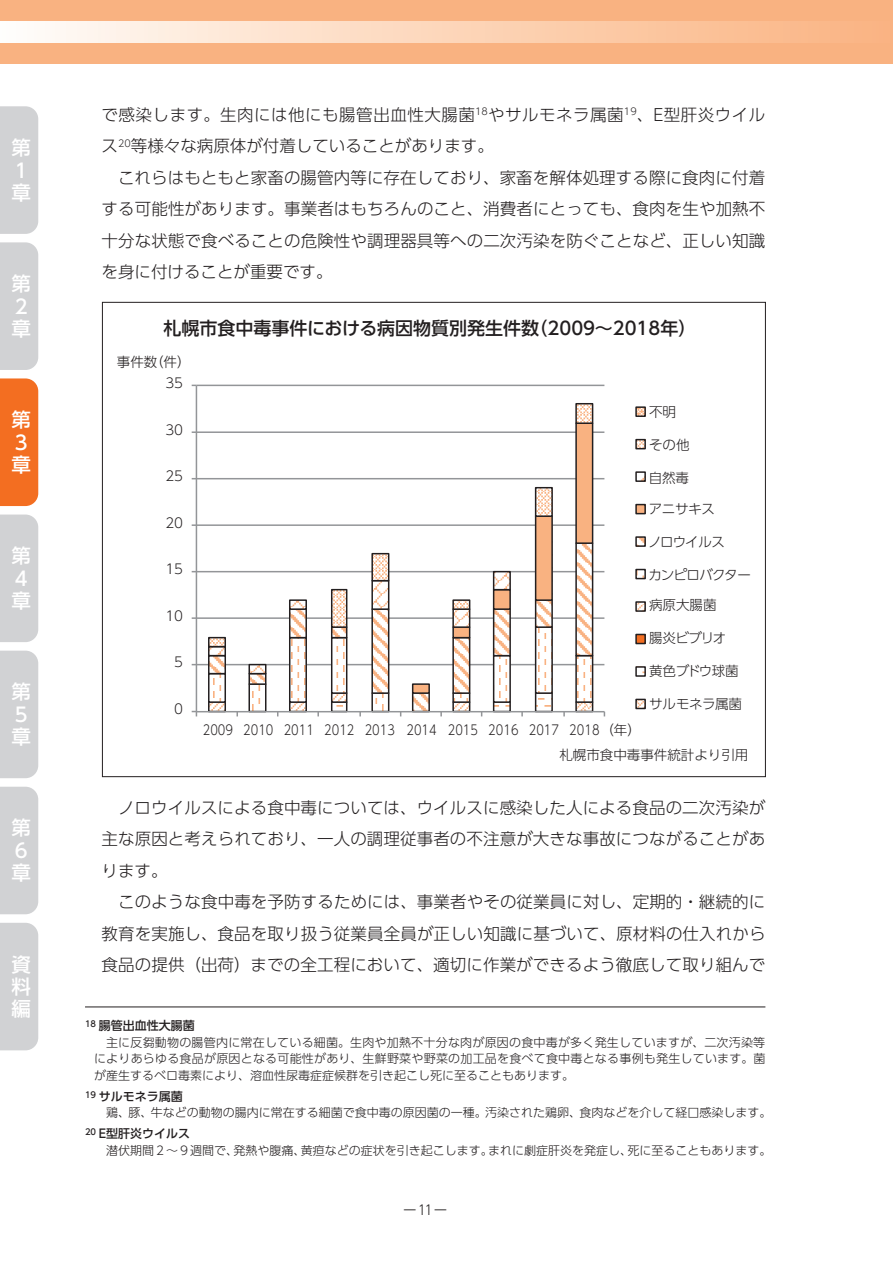
<style>
.page{position:relative;width:893px;height:1263px;background:#fff}
.page>*{position:absolute;margin:0;border:0;box-sizing:border-box;transform-origin:0 0}
.t1{font:500 19.5px/22.4px "UD Shin Go Pro";color:#fff}
.t2{font:500 18px "UD Shin Go Pro";color:#231f20}
.t3{font:300 16.5px/31.5px "UD Shin Go Pro";letter-spacing:.005em;color:#231f20}
.t4{font:300 13.5px "UD Shin Go Pro";color:#231f20}
.t5{font:300 13.5px "UD Shin Go Pro";color:#231f20;scale:.85 1}
.t6{font:300 13.5px "UD Shin Go Pro";letter-spacing:-.065em;color:#231f20}
.t7{font:300 13.5px "UD Shin Go Pro";letter-spacing:-.035em;color:#231f20}
.t8{font:300 12px/16.5px "UD Shin Go Pro";letter-spacing:.02em;color:#231f20}
.t9{font:300 12px/16.5px "UD Shin Go Pro";color:#231f20}
.s1{font-weight:500}
</style>
<div class="page">
<div style="left:0;top:0;width:893px;height:64px;background:#f9b281"></div>
<div style="left:0;top:106px;width:38px;height:128px;background:#d1d2d4"></div>
<div style="left:0;top:242px;width:38px;height:128px;background:#d1d2d4"></div>
<div style="left:0;top:378px;width:38px;height:128px;background:#f36e21"></div>
<div style="left:0;top:514px;width:38px;height:128px;background:#d1d2d4"></div>
<div style="left:0;top:651px;width:38px;height:127px;background:#d1d2d4"></div>
<div style="left:0;top:787px;width:38px;height:127px;background:#d1d2d4"></div>
<div style="left:0;top:21px;width:893px;height:22px;background:linear-gradient(to right,#fffcf8,#fab27f)"></div>
<svg style="left:892px;top:21px;width:1px;height:22px"></svg>
<hr style="left:85px;top:1007px;width:680px;height:1px;background:#231f20">
<hr style="left:196px;top:664px;width:408px;height:1px;background:#939598">
<hr style="left:196px;top:617px;width:408px;height:2px;background:#939598">
<hr style="left:196px;top:571px;width:408px;height:1px;background:#939598">
<hr style="left:196px;top:524px;width:408px;height:2px;background:#939598">
<hr style="left:196px;top:478px;width:408px;height:1px;background:#939598">
<hr style="left:196px;top:431px;width:408px;height:2px;background:#939598">
<hr style="left:196px;top:385px;width:408px;height:1px;background:#939598">
<svg style="left:207px;top:403px;width:387px;height:167px"></svg>
<hr style="left:196px;top:385px;width:1px;height:327px;background:#939598">
<hr style="left:196px;top:711px;width:408px;height:1px;background:#939598">
<svg style="left:192px;top:711px;width:5px;height:5px"></svg>
<svg style="left:207px;top:570px;width:387px;height:146px"></svg>
<svg style="left:637px;top:408px;width:7px;height:7px"></svg>
<div style="left:635px;top:406px;width:11px;height:11px;border:1px solid #231f20"></div>
<svg style="left:637px;top:441px;width:7px;height:6px"></svg>
<div style="left:635px;top:439px;width:11px;height:10px;border:1px solid #231f20"></div>
<div style="left:635px;top:471px;width:11px;height:11px;border:1px solid #231f20"></div>
<div style="left:636px;top:505px;width:9px;height:9px;background:#f9b281"></div>
<div style="left:635px;top:504px;width:11px;height:10px;border:1px solid #231f20"></div>
<svg style="left:637px;top:538px;width:7px;height:7px"></svg>
<div style="left:635px;top:536px;width:11px;height:11px;border:1px solid #231f20"></div>
<div style="left:635px;top:569px;width:11px;height:10px;border:1px solid #231f20"></div>
<svg style="left:637px;top:603px;width:7px;height:7px"></svg>
<div style="left:635px;top:601px;width:11px;height:11px;border:1px solid #231f20"></div>
<div style="left:636px;top:634px;width:9px;height:9px;background:#f36e21"></div>
<div style="left:635px;top:634px;width:11px;height:10px;border:1px solid #231f20"></div>
<div style="left:635px;top:666px;width:11px;height:11px;border:1px solid #231f20"></div>
<svg style="left:637px;top:701px;width:7px;height:6px"></svg>
<div style="left:635px;top:699px;width:11px;height:10px;border:1px solid #231f20"></div>
<div style="left:0;top:923px;width:38px;height:127px;background:#d1d2d4"></div>
<p class="t1" style="left:12px;top:136px;width:20px">第<br>1章</p>
<p class="t1" style="left:12px;top:272px;width:20px">第<br>2章</p>
<p class="t1" style="left:12px;top:408px;width:20px">第<br>3章</p>
<p class="t1" style="left:12px;top:544px;width:20px">第<br>4章</p>
<p class="t1" style="left:12px;top:680px;width:20px">第<br>5章</p>
<p class="t1" style="left:12px;top:816px;width:20px">第<br>6章</p>
<p class="t1" style="left:12px;top:952px;width:20px;text-align:justify">資料編</p>
<p class="t3" style="left:102px;top:98px;width:665px">で感染します。生肉には他にも腸管出血性大腸菌<sup>18</sup>やサルモネラ属菌<sup>19</sup>、E型肝炎ウイルス<sup>20</sup>等様々な病原体が付着していることがあります。<br>　これらはもともと家畜の腸管内等に存在しており、家畜を解体処理する際に食肉に付着する可能性があります。事業者はもちろんのこと、消費者にとっても、食肉を生や加熱不十分な状態で食べることの危険性や調理器具等への二次汚染を防ぐことなど、正しい知識を身に付けることが重要です。</p>
<p class="t2" style="left:164px;top:313px;width:534px">札幌市食中毒事件における病因物質別発生件数（2009～2018年）</p>
<p class="t4" style="left:117px;top:351px;width:75px">事件数（件）</p>
<p class="t4" style="left:165px;top:372px;width:19px">35</p>
<p class="t4" style="left:165px;top:419px;width:19px">30</p>
<p class="t4" style="left:165px;top:465px;width:19px">25</p>
<p class="t4" style="left:165px;top:512px;width:19px">20</p>
<p class="t4" style="left:165px;top:558px;width:19px">15</p>
<p class="t4" style="left:165px;top:605px;width:19px">10</p>
<p class="t4" style="left:174px;top:651px;width:10px">5</p>
<p class="t4" style="left:174px;top:698px;width:10px">0</p>
<p class="t5" style="left:203px;top:719px;width:517px">2009 2010 2011 2012 2013 2014 2015 2016 2017 2018（年）</p>
<p class="t4" style="left:649px;top:401px;width:28px">不明</p>
<p class="t4" style="left:649px;top:434px;width:42px">その他</p>
<p class="t4" style="left:649px;top:467px;width:42px">自然毒</p>
<p class="t4" style="left:649px;top:498px;width:68px">アニサキス</p>
<p class="t4" style="left:648px;top:531px;width:78px">ノロウイルス</p>
<p class="t6" style="left:648px;top:564px;width:104px">カンピロバクター</p>
<p class="t4" style="left:649px;top:594px;width:69px">病原大腸菌</p>
<p class="t4" style="left:649px;top:627px;width:79px">腸炎ビブリオ</p>
<p class="t7" style="left:649px;top:660px;width:91px">黄色ブドウ球菌</p>
<p class="t4" style="left:649px;top:693px;width:95px">サルモネラ属菌</p>
<p class="t4" style="left:559px;top:744px;width:190px">札幌市食中毒事件統計より引用</p>
<p class="t3" style="left:102px;top:791px;width:665px">　ノロウイルスによる食中毒については、ウイルスに感染した人による食品の二次汚染が主な原因と考えられており、一人の調理従事者の不注意が大きな事故につながることがあります。<br>　このような食中毒を予防するためには、事業者やその従業員に対し、定期的・継続的に教育を実施し、食品を取り扱う従業員全員が正しい知識に基づいて、原材料の仕入れから食品の提供（出荷）までの全工程において、適切に作業ができるよう徹底して取り組んで</p>
<p class="t8" style="left:94px;top:1017px;width:673px;text-indent:-9px"><sup>18</sup> <span class="s1">腸管出血性大腸菌　<br></span>　主に反芻動物の腸管内に常在している細菌。生肉や加熱不十分な肉が原因の食中毒が多く発生していますが、二次汚染等によりあらゆる食品が原因となる可能性があり、生鮮野菜や野菜の加工品を食べて食中毒となる事例も発生しています。菌が産生するベロ毒素により、溶血性尿毒症症候群を引き起こし死に至ることもあります。</p>
<p class="t9" style="left:94px;top:1087px;width:679px;text-indent:-9px"><sup>19</sup> <span class="s1">サルモネラ属菌　<br></span>　鶏、豚、牛などの動物の腸内に常在する細菌で食中毒の原因菌の一種。汚染された鶏卵、食肉などを介して経口感染します。</p>
<p class="t9" style="left:94px;top:1125px;width:679px;text-indent:-9px"><sup>20</sup> <span class="s1">E型肝炎ウイルス　<br></span>　潜伏期間２～９週間で、発熱や腹痛、黄疸などの症状を引き起こします。まれに劇症肝炎を発症し、死に至ることもあります。</p>
<p class="t4" style="left:403px;top:1199px;width:45px">ー11ー</p>
</div>
